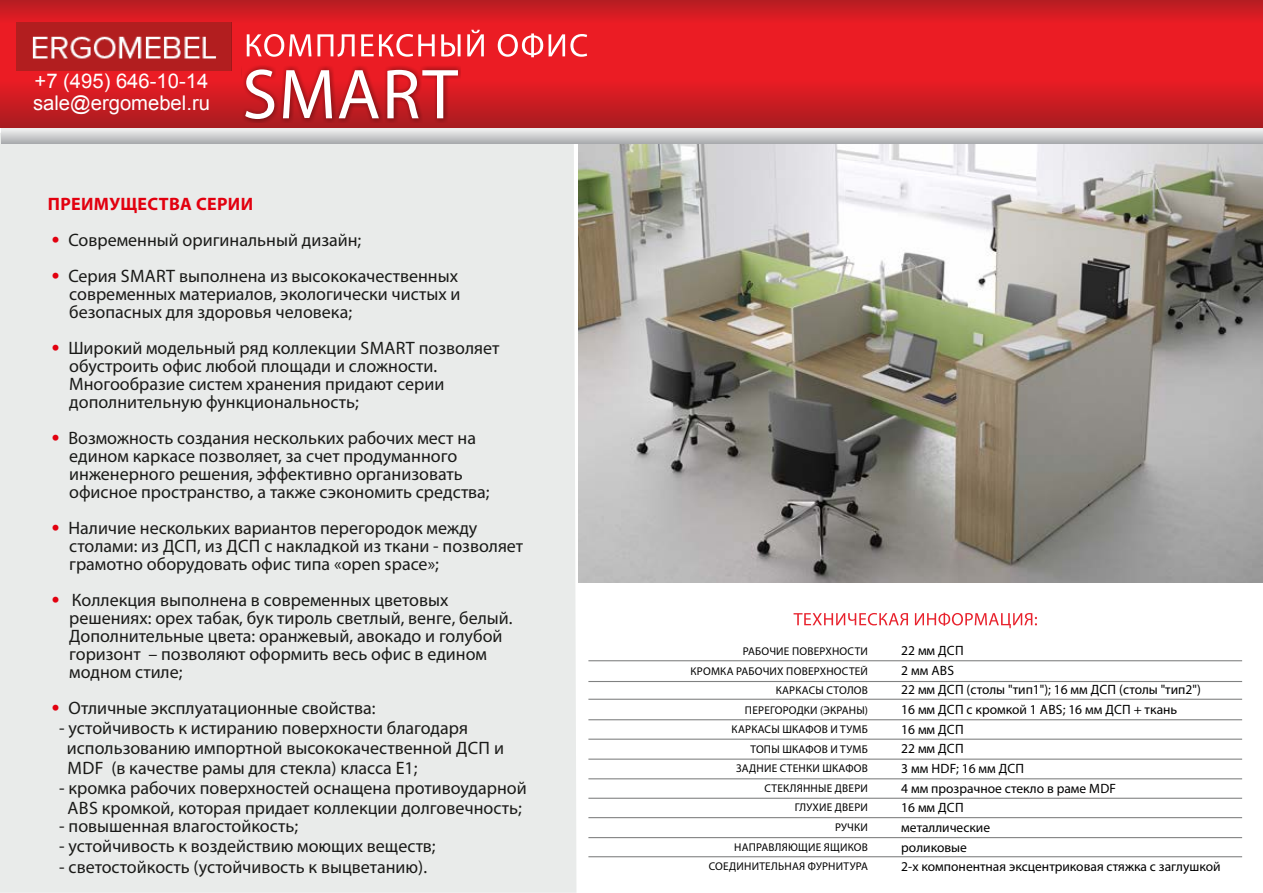
<style>
.page{position:relative;width:1263px;height:893px;background:#fff}
.page>*{position:absolute;margin:0;border:0;box-sizing:border-box;transform-origin:0 0}
.t1{font:71.4px "Myriad Pro";letter-spacing:.02em;color:#fff}
.t2{font:20.25px/22.6px "Arial";color:#fff}
.t3{font:18px/18px "Myriad Pro";color:#1a1a18}
.t4{font:700 18px "Myriad Pro";letter-spacing:.02em;color:#e2000f}
.t5{font:13.5px/19.6px "Myriad Pro";color:#000}
.t6{font:11.25px/19.5px "Myriad Pro";letter-spacing:.02em;color:#000;text-align:right}
.s1{font-family:"Arial";font-weight:900;color:#e2000f}
</style>
<div class="page">
<img style="left:578px;top:153px;width:685px;height:430px">
<div style="left:0;top:153px;width:576px;height:740px;background:#e9ebea"></div>
<img style="left:0;top:122px;width:1263px;height:31px">
<svg style="left:2px;top:127px;width:1261px;height:16px;background:#cdc5c7"></svg>
<svg style="left:1px;top:0;width:1262px;height:127px;background:#d71c23"></svg>
<svg style="left:277px;top:34px;width:34px;height:23px"></svg>
<svg style="left:317px;top:34px;width:38px;height:23px"></svg>
<svg style="left:361px;top:34px;width:74px;height:23px"></svg>
<svg style="left:441px;top:34px;width:20px;height:23px"></svg>
<svg style="left:467px;top:30px;width:17px;height:26px"></svg>
<svg style="left:498px;top:33px;width:45px;height:24px"></svg>
<svg style="left:549px;top:34px;width:38px;height:23px"></svg>
<svg style="left:241px;top:66px;width:220px;height:57px;background:#b7171d"></svg>
<svg style="left:793px;top:613px;width:244px;height:15px"></svg>
<hr style="left:588px;top:660px;width:654px;height:1px;background:#808181">
<hr style="left:588px;top:681px;width:654px;height:1px;background:#808181">
<hr style="left:588px;top:699px;width:654px;height:1px;background:#808181">
<hr style="left:588px;top:719px;width:654px;height:1px;background:#808181">
<hr style="left:588px;top:739px;width:654px;height:1px;background:#808181">
<hr style="left:588px;top:759px;width:654px;height:1px;background:#808181">
<hr style="left:588px;top:778px;width:654px;height:1px;background:#808181">
<hr style="left:588px;top:798px;width:654px;height:1px;background:#808181">
<hr style="left:588px;top:817px;width:654px;height:1px;background:#808181">
<hr style="left:588px;top:837px;width:654px;height:1px;background:#808181">
<hr style="left:588px;top:856px;width:654px;height:1px;background:#808181">
<img style="left:17px;top:23px;width:260px;height:48px">
<p class="t2" style="left:33px;top:69px;width:178px">+7 (495) 646-10-14 sale@ergomebel.ru</p>
<h1 class="t1" style="left:242px;top:50px;width:217px">SMART</h1>
<p class="t4" style="left:48px;top:192px;width:207px">ПРЕИМУЩЕСТВА СЕРИИ</p>
<p class="t3" style="left:51px;top:231px;width:312px"><span class="s1">•</span> Современный оригинальный дизайн;</p>
<p class="t3" style="left:69px;top:267px;width:393px;text-indent:-18px"><span class="s1">•</span> Серия SMART выполнена из высококачественных современных материалов, экологически чистых и безопасных для здоровья человека;</p>
<p class="t3" style="left:69px;top:339px;width:432px;text-indent:-18px"><span class="s1">•</span> Широкий модельный ряд коллекции SMART позволяет обустроить офис любой площади и сложности.<br>Многообразие систем хранения придают серии дополнительную функциональность;</p>
<p class="t3" style="left:69px;top:429px;width:422px;text-indent:-18px"><span class="s1">•</span> Возможность создания нескольких рабочих мест на едином каркасе позволяет, за счет продуманного инженерного решения, эффективно организовать офисное пространство, а также сэкономить средства;</p>
<p class="t3" style="left:69px;top:519px;width:456px;text-indent:-18px"><span class="s1">•</span> Наличие нескольких вариантов перегородок между столами: из ДСП, из ДСП с накладкой из ткани - позволяет грамотно оборудовать офис типа «open space»;</p>
<p class="t3" style="left:69px;top:591px;width:445px;text-indent:-18px"><span class="s1">•</span> Коллекция выполнена в современных цветовых решениях: орех табак, бук тироль светлый, венге, белый.<br>Дополнительные цвета: оранжевый, авокадо и голубой горизонт – позволяют оформить весь офис в едином модном стиле;</p>
<p class="t3" style="left:51px;top:699px;width:326px"><span class="s1">•</span> Отличные эксплуатационные свойства:</p>
<p class="t3" style="left:67px;top:717px;width:439px;line-height:20px;text-indent:-8px">- устойчивость к истиранию поверхности благодаря использованию импортной высококачественной ДСП и<br>MDF (в качестве рамы для стекла) класса Е1;</p>
<p class="t3" style="left:59px;top:777px;width:469px;line-height:20px;text-align:center">- кромка рабочих поверхностей оснащена противоударной<br>ABS кромкой, которая придает коллекции долговечность;</p>
<p class="t3" style="left:59px;top:816px;width:240px">- повышенная влагостойкость;</p>
<p class="t3" style="left:59px;top:836px;width:378px">- устойчивость к воздействию моющих веществ;</p>
<p class="t3" style="left:59px;top:858px;width:369px">- светостойкость (устойчивость к выцветанию).</p>
<p class="t6" style="left:691px;top:641px;width:179px">РАБОЧИЕ ПОВЕРХНОСТИ<br>КРОМКА РАБОЧИХ ПОВЕРХНОСТЕЙ<br>КАРКАСЫ СТОЛОВ<br>ПЕРЕГОРОДКИ (ЭКРАНЫ)<br>КАРКАСЫ ШКАФОВ И ТУМБ<br>ТОПЫ ШКАФОВ И ТУМБ<br>ЗАДНИЕ СТЕНКИ ШКАФОВ<br>СТЕКЛЯННЫЕ ДВЕРИ<br>ГЛУХИЕ ДВЕРИ<br>РУЧКИ<br>НАПРАВЛЯЮЩИЕ ЯЩИКОВ<br>СОЕДИНИТЕЛЬНАЯ ФУРНИТУРА</p>
<p class="t5" style="left:901px;top:640px;width:321px">22 мм ДСП<br>2 мм ABS<br>22 мм ДСП (столы "тип1"); 16 мм ДСП (столы "тип2")<br>16 мм ДСП с кромкой 1 ABS; 16 мм ДСП + ткань<br>16 мм ДСП<br>22 мм ДСП<br>3 мм HDF; 16 мм ДСП<br>4 мм прозрачное стекло в раме MDF<br>16 мм ДСП<br>металлические<br>роликовые<br>2-х компонентная эксцентриковая стяжка с заглушкой</p>
</div>
